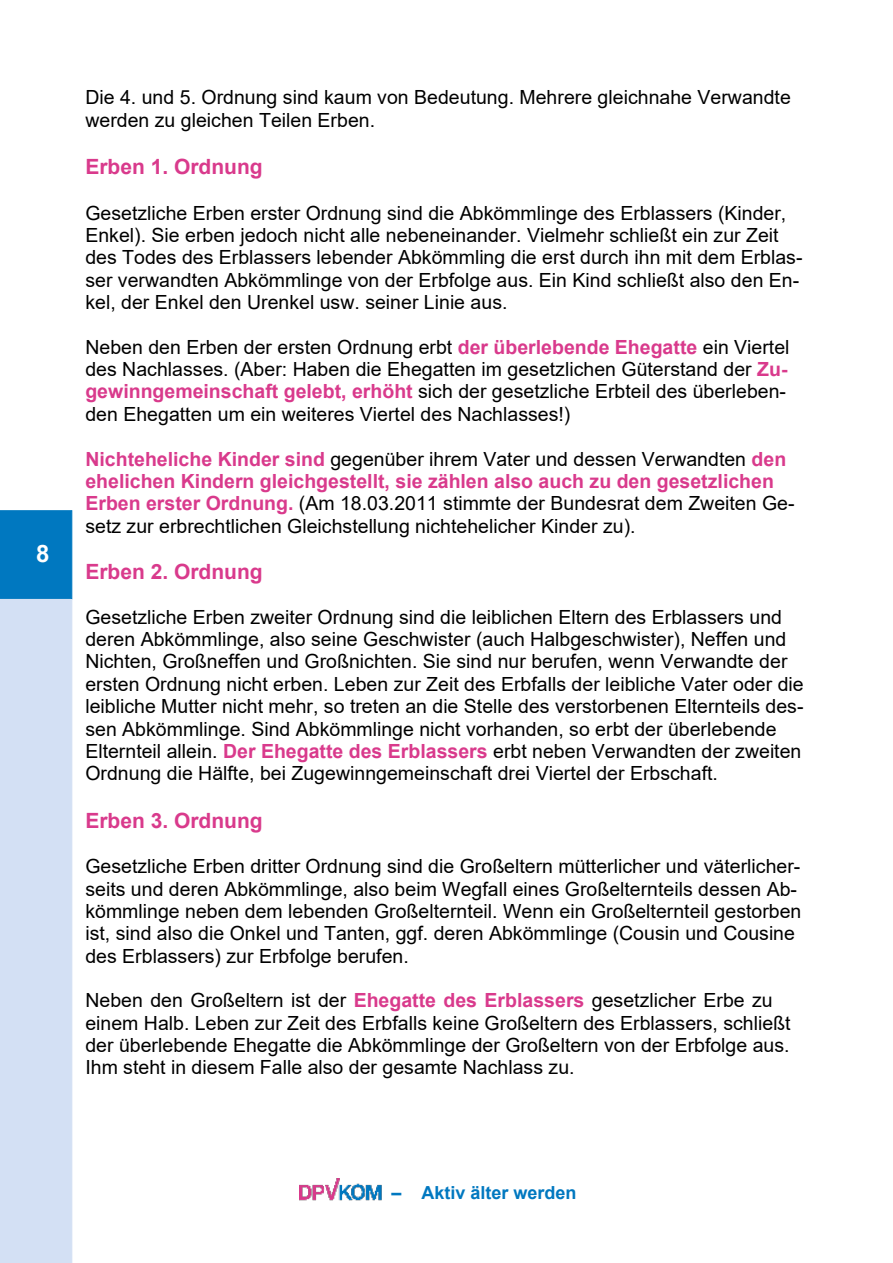
<style>
.page{position:relative;width:893px;height:1263px;background:#fff}
.page>*{position:absolute;margin:0;border:0;box-sizing:border-box;transform-origin:0 0}
.t1{font:700 24px "Arial";color:#fff}
.t2{font:700 21px "Arial";color:#d93a8c}
.t3{font:19.5px/22.4px "Arial";color:#000}
.t4{font:700 18px "Arial";color:#0078c0}
.s1{font-weight:700;color:#d93a8c}
</style>
<div class="page">
<div style="left:0;top:510px;width:72px;height:89px;background:#0078c0"></div>
<div style="left:0;top:599px;width:72px;height:664px;background:#d3e0f4"></div>
<img style="left:299px;top:1179px;width:83px;height:21px">
<p class="t1" style="left:36px;top:545px;width:15px">8</p>
<p class="t3" style="left:85px;top:88px;width:707px">Die 4. und 5. Ordnung sind kaum von Bedeutung. Mehrere gleichnahe Verwandte werden zu gleichen Teilen Erben.</p>
<p class="t2" style="left:85px;top:159px;width:179px">Erben 1. Ordnung</p>
<p class="t3" style="left:85px;top:203px;width:719px">Gesetzliche Erben erster Ordnung sind die Abkömmlinge des Erblassers (Kinder, Enkel). Sie erben jedoch nicht alle nebeneinander. Vielmehr schließt ein zur Zeit des Todes des Erblassers lebender Abkömmling die erst durch ihn mit dem Erblas&shy;ser verwandten Abkömmlinge von der Erbfolge aus. Ein Kind schließt also den En&shy;kel, der Enkel den Urenkel usw. seiner Linie aus.</p>
<p class="t3" style="left:85px;top:337px;width:706px">Neben den Erben der ersten Ordnung erbt <span class="s1">der überlebende Ehegatte</span> ein Viertel des Nachlasses. (Aber: Haben die Ehegatten im gesetzlichen Güterstand der <span class="s1">Zu&shy;gewinngemeinschaft gelebt, erhöht</span> sich der gesetzliche Erbteil des überleben&shy;den Ehegatten um ein weiteres Viertel des Nachlasses!)</p>
<p class="t3" style="left:85px;top:449px;width:711px"><span class="s1">Nichteheliche Kinder sind</span> gegenüber ihrem Vater und dessen Verwandten <span class="s1">den ehelichen Kindern gleichgestellt, sie zählen also auch zu den gesetzlichen Erben erster Ordnung.</span> (Am 18.03.2011 stimmte der Bundesrat dem Zweiten Ge&shy;setz zur erbrechtlichen Gleichstellung nichtehelicher Kinder zu).</p>
<p class="t2" style="left:85px;top:563px;width:179px">Erben 2. Ordnung</p>
<p class="t3" style="left:85px;top:607px;width:720px">Gesetzliche Erben zweiter Ordnung sind die leiblichen Eltern des Erblassers und deren Abkömmlinge, also seine Geschwister (auch Halbgeschwister), Neffen und Nichten, Großneffen und Großnichten. Sie sind nur berufen, wenn Verwandte der ersten Ordnung nicht erben. Leben zur Zeit des Erbfalls der leibliche Vater oder die leibliche Mutter nicht mehr, so treten an die Stelle des verstorbenen Elternteils des&shy;sen Abkömmlinge. Sind Abkömmlinge nicht vorhanden, so erbt der überlebende Elternteil allein. <span class="s1">Der Ehegatte des Erblassers</span> erbt neben Verwandten der zweiten Ordnung die Hälfte, bei Zugewinngemeinschaft drei Viertel der Erbschaft.</p>
<p class="t2" style="left:85px;top:813px;width:179px">Erben 3. Ordnung</p>
<p class="t3" style="left:85px;top:857px;width:718px">Gesetzliche Erben dritter Ordnung sind die Großeltern mütterlicher und väterlicher&shy;seits und deren Abkömmlinge, also beim Wegfall eines Großelternteils dessen Ab&shy;kömmlinge neben dem lebenden Großelternteil. Wenn ein Großelternteil gestorben ist, sind also die Onkel und Tanten, ggf. deren Abkömmlinge (Cousin und Cousine des Erblassers) zur Erbfolge berufen.</p>
<p class="t3" style="left:85px;top:991px;width:707px">Neben den Großeltern ist der <span class="s1">Ehegatte des Erblassers</span> gesetzlicher Erbe zu einem Halb. Leben zur Zeit des Erbfalls keine Großeltern des Erblassers, schließt der überlebende Ehegatte die Abkömmlinge der Großeltern von der Erbfolge aus.<br>Ihm steht in diesem Falle also der gesamte Nachlass zu.</p>
<p class="t4" style="left:391px;top:1186px;width:187px">– Aktiv älter werden</p>
</div>
